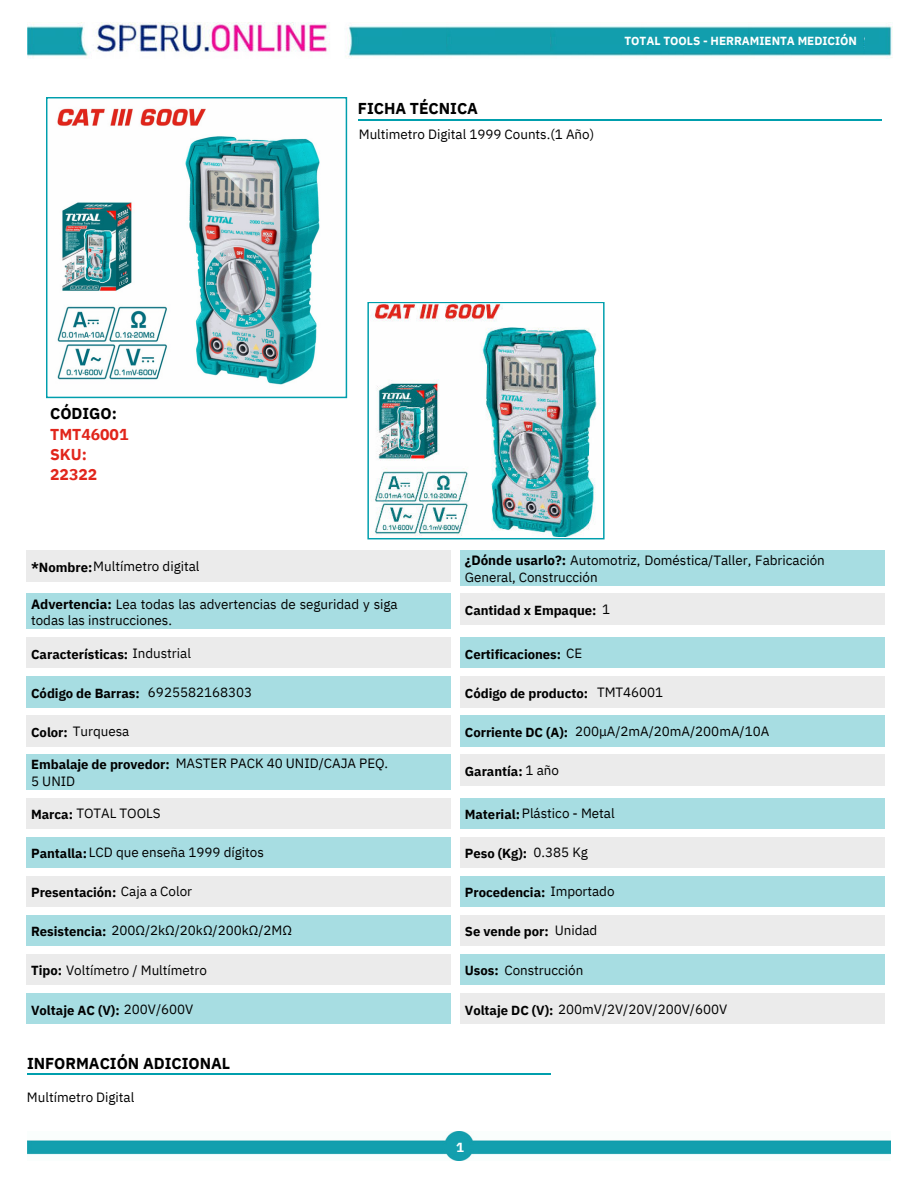
<style>
.page{position:relative;width:918px;height:1188px;background:#fff}
.page>*{position:absolute;margin:0;border:0;box-sizing:border-box;transform-origin:0 0}
.t1{font:700 15.75px "IBM Plex Sans";color:#000}
.t2{font:700 15.75px/20.2px "IBM Plex Sans";color:#e1251b}
.t3{font:13.35px/16.8px "IBM Plex Sans";color:#000}
.t4{font:700 13.05px "IBM Plex Sans";color:#000}
.t5{font:700 13.05px "IBM Plex Sans";color:#fff}
.t6{font:700 11.7px "IBM Plex Sans";color:#fff}
.s1{font-weight:700;font-size:13.05px}
.s2{font-weight:700}
.s3{font-weight:400;font-size:13.35px}
</style>
<div class="page">
<hr style="left:27px;top:1073px;width:524px;height:2px;background:#009fad">
<hr style="left:358px;top:119px;width:524px;height:1px;background:#009fad">
<svg style="left:46px;top:97px;width:301px;height:301px"></svg>
<img style="left:49px;top:100px;width:295px;height:295px">
<svg style="left:367px;top:302px;width:238px;height:237px"></svg>
<img style="left:370px;top:305px;width:231px;height:231px">
<div style="left:27px;top:550px;width:424px;height:31px;background:#ebebeb"></div>
<div style="left:461px;top:550px;width:424px;height:35px;background:#a7dde2"></div>
<div style="left:27px;top:594px;width:424px;height:35px;background:#a7dde2"></div>
<div style="left:461px;top:594px;width:424px;height:31px;background:#ebebeb"></div>
<div style="left:27px;top:637px;width:424px;height:31px;background:#ebebeb"></div>
<div style="left:461px;top:637px;width:424px;height:31px;background:#a7dde2"></div>
<div style="left:27px;top:676px;width:424px;height:31px;background:#a7dde2"></div>
<div style="left:461px;top:676px;width:424px;height:31px;background:#ebebeb"></div>
<div style="left:27px;top:716px;width:424px;height:30px;background:#ebebeb"></div>
<div style="left:461px;top:716px;width:424px;height:30px;background:#a7dde2"></div>
<div style="left:27px;top:755px;width:424px;height:35px;background:#a7dde2"></div>
<div style="left:461px;top:755px;width:424px;height:30px;background:#ebebeb"></div>
<div style="left:27px;top:798px;width:424px;height:31px;background:#ebebeb"></div>
<div style="left:461px;top:798px;width:424px;height:31px;background:#a7dde2"></div>
<div style="left:27px;top:837px;width:424px;height:31px;background:#a7dde2"></div>
<div style="left:461px;top:837px;width:424px;height:31px;background:#ebebeb"></div>
<div style="left:27px;top:876px;width:424px;height:31px;background:#ebebeb"></div>
<div style="left:461px;top:876px;width:424px;height:31px;background:#a7dde2"></div>
<div style="left:27px;top:915px;width:424px;height:31px;background:#a7dde2"></div>
<div style="left:461px;top:915px;width:424px;height:31px;background:#ebebeb"></div>
<div style="left:27px;top:954px;width:424px;height:31px;background:#ebebeb"></div>
<div style="left:461px;top:954px;width:424px;height:31px;background:#a7dde2"></div>
<div style="left:27px;top:993px;width:424px;height:31px;background:#a7dde2"></div>
<div style="left:461px;top:993px;width:424px;height:31px;background:#ebebeb"></div>
<img style="left:27px;top:1131px;width:864px;height:29px">
<img style="left:27px;top:23px;width:865px;height:36px">
<img style="left:446px;top:23px;width:105px;height:36px">
<img style="left:551px;top:23px;width:90px;height:36px">
<img style="left:641px;top:23px;width:108px;height:36px">
<img style="left:749px;top:23px;width:116px;height:36px">
<p class="t1" style="left:50px;top:401px;width:68px">CÓDIGO:</p>
<p class="t2" style="left:50px;top:423px;width:80px">TMT46001<br>SKU:<br>22322</p>
<p class="t3" style="left:31px;top:557px;width:170px"><span class="s1">*Nombre:</span>Multímetro digital</p>
<p class="t1" style="left:358px;top:96px;width:122px">FICHA TÉCNICA</p>
<p class="t3" style="left:359px;top:125px;width:237px">Multimetro Digital 1999 Counts.(1 Año)</p>
<p class="t6" style="left:624px;top:31px;width:234px">TOTAL TOOLS - HERRAMIENTA MEDICIÓN</p>
<p class="t3" style="left:465px;top:551px;width:362px"><span class="s2">¿Dónde usarlo?:</span> Automotriz, Doméstica/Taller, Fabricación<br>General, Construcción</p>
<p class="t3" style="left:31px;top:594px;width:368px"><span class="s2">Advertencia:</span> Lea todas las advertencias de seguridad y siga todas las instrucciones.</p>
<p class="t4" style="left:465px;top:600px;width:147px">Cantidad x Empaque: <span class="s3">1</span></p>
<p class="t4" style="left:31px;top:644px;width:161px">Características: <span class="s3">Industrial</span></p>
<p class="t4" style="left:465px;top:644px;width:119px">Certificaciones: <span class="s3">CE</span></p>
<p class="t4" style="left:31px;top:683px;width:110px">Código de Barras:</p>
<p class="t3" style="left:148px;top:682px;width:106px">6925582168303</p>
<p class="t4" style="left:465px;top:683px;width:125px">Código de producto:</p>
<p class="t3" style="left:597px;top:682px;width:68px">TMT46001</p>
<p class="t3" style="left:31px;top:722px;width:100px"><span class="s1">Color:</span> Turquesa</p>
<p class="t4" style="left:465px;top:722px;width:105px">Corriente DC (A):</p>
<p class="t3" style="left:575px;top:722px;width:196px">200μA/2mA/20mA/200mA/10A</p>
<p class="t3" style="left:31px;top:754px;width:359px"><span class="s1">Embalaje de provedor:</span> MASTER PACK 40 UNID/CAJA PEQ.</p>
<p class="t4" style="left:465px;top:761px;width:96px">Garantía: <span class="s3">1 año</span></p>
<p class="t3" style="left:31px;top:772px;width:46px">5 UNID</p>
<p class="t3" style="left:31px;top:804px;width:131px"><span class="s1">Marca:</span> TOTAL TOOLS</p>
<p class="t3" style="left:465px;top:804px;width:151px"><span class="s1">Material:</span>Plástico - Metal</p>
<p class="t3" style="left:31px;top:843px;width:234px"><span class="s1">Pantalla:</span>LCD que enseña 1999 dígitos</p>
<p class="t4" style="left:465px;top:843px;width:64px">Peso (Kg):</p>
<p class="t3" style="left:534px;top:843px;width:56px">0.385 Kg</p>
<p class="t4" style="left:31px;top:882px;width:162px">Presentación: <span class="s3">Caja a Color</span></p>
<p class="t4" style="left:465px;top:882px;width:151px">Procedencia: <span class="s3">Importado</span></p>
<p class="t3" style="left:31px;top:921px;width:262px"><span class="s1">Resistencia:</span> 200Ω/2kΩ/20kΩ/200kΩ/2MΩ</p>
<p class="t4" style="left:465px;top:921px;width:134px">Se vende por: <span class="s3">Unidad</span></p>
<p class="t3" style="left:31px;top:960px;width:177px"><span class="s1">Tipo:</span> Voltímetro / Multímetro</p>
<p class="t3" style="left:465px;top:960px;width:120px"><span class="s1">Usos:</span> Construcción</p>
<p class="t4" style="left:31px;top:1000px;width:164px">Voltaje AC (V): <span class="s3">200V/600V</span></p>
<p class="t3" style="left:465px;top:999px;width:264px"><span class="s1">Voltaje DC (V):</span> 200mV/2V/20V/200V/600V</p>
<p class="t1" style="left:27px;top:1051px;width:205px">INFORMACIÓN ADICIONAL</p>
<p class="t3" style="left:27px;top:1088px;width:109px">Multímetro Digital</p>
<p class="t5" style="left:456px;top:1137px;width:9px">1</p>
</div>
